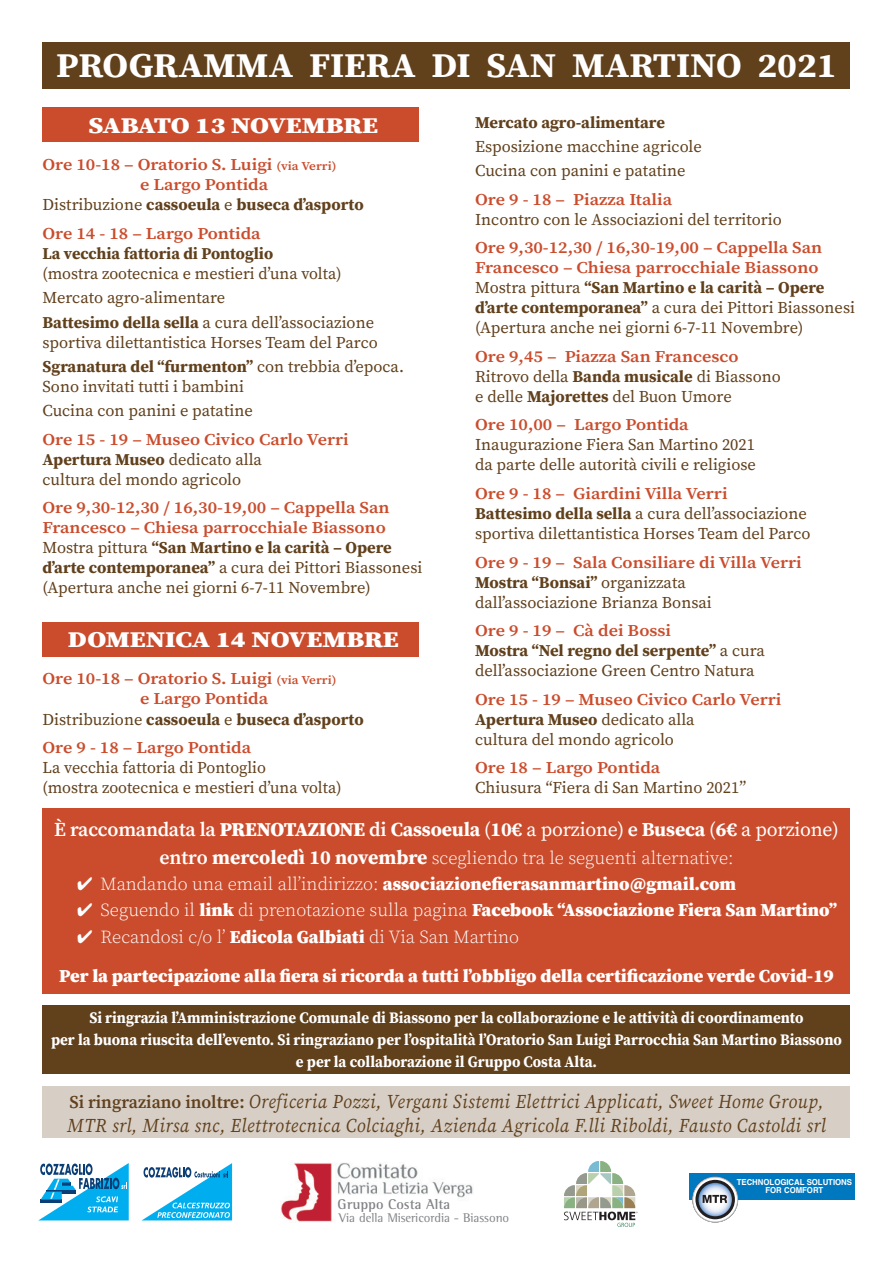
<style>
.page{position:relative;width:893px;height:1263px;background:#fff}
.page>*{position:absolute;margin:0;border:0;box-sizing:border-box;transform-origin:0 0}
.t1{font:700 34.5px "Source Serif Pro";color:#fff;scale:1.06 1}
.t2{font:900 22.5px "Source Serif Pro";letter-spacing:-.005em;color:#fff;scale:1.2 1}
.t3{font:19.8px "Source Serif Pro";letter-spacing:-.01em;color:#fff}
.t4{font:italic 19.5px/23.4px "Source Serif Pro";letter-spacing:.03em;color:#61401c;scale:.92 1}
.t5{font:900 18.3px/39.2px "Source Serif Pro";color:#fff}
.t6{font:300 18.3px "Source Serif Pro";color:#fff}
.t7{font:16.5px/20px "Source Serif Pro";color:#61401c}
.t8{font:600 16.5px "Source Serif Pro";color:#ca4c2c;scale:1.1 1}
.t9{font:700 16.5px "Source Serif Pro";color:#61401c}
.t10{font:700 16.05px/21.9px "Source Serif Pro";color:#fff;text-align:center;scale:.93 1}
.t11{font:700 14.4px "Rotis Semi Serif";color:#808285}
.t12{font:12.9px "Rotis Semi Serif";color:#808285}
.t13{font:700 8.25px/7.9px "Helvetica";color:#fff;text-align:center;scale:.95 1}
.s1{font-size:12px}
.s2{font-weight:400}
.s3{font-weight:700}
.s4{font-weight:600;color:#ca4c2c}
.s5{font-weight:600}
.s6{font-weight:900}
.s7{font-weight:600;font-size:19.8px}
.s8{font-weight:700;font-size:19.8px}
.s9{font-weight:300}
.s10{font-weight:600;font-style:normal;font-size:18px}
</style>
<div class="page">
<div style="left:43px;top:43px;width:807px;height:46px;background:#61401c"></div>
<div style="left:43px;top:107px;width:376px;height:34px;background:#ca4c2c"></div>
<div style="left:43px;top:623px;width:376px;height:34px;background:#ca4c2c"></div>
<div style="left:43px;top:1006px;width:807px;height:68px;background:#61401c"></div>
<div style="left:43px;top:1086px;width:807px;height:51px;background:#d7cfc6"></div>
<svg style="left:564px;top:1161px;width:74px;height:66px"></svg>
<div style="left:690px;top:1173px;width:165px;height:26px;background:#0078c0"></div>
<svg style="left:693px;top:1177px;width:45px;height:45px"></svg>
<div style="left:692px;top:1177px;width:46px;height:45px;border:1px solid #bcbdc0;border-radius:50%"></div>
<svg style="left:697px;top:1181px;width:36px;height:37px"></svg>
<div style="left:695px;top:1180px;width:40px;height:39px;border:3px solid #231f20;border-radius:50%"></div>
<svg style="left:703px;top:1195px;width:24px;height:8px"></svg>
<img style="left:281px;top:1162px;width:192px;height:60px">
<svg style="left:39px;top:1163px;width:90px;height:57px"></svg>
<svg style="left:142px;top:1163px;width:90px;height:57px"></svg>
<div style="left:43px;top:808px;width:807px;height:185px;background:#ca4c2c"></div>
<h1 class="t1" style="left:56px;top:42px;width:738px">PROGRAMMA FIERA DI SAN MARTINO 2021</h1>
<h2 class="t2" style="left:88px;top:110px;width:243px">SABATO 13 NOVEMBRE</h2>
<p class="t8" style="left:43px;top:154px;width:269px">Ore 10-18 – Oratorio S. Luigi <span class="s1">(via Verri)</span></p>
<p class="t8" style="left:140px;top:174px;width:118px">e Largo Pontida</p>
<p class="t9" style="left:43px;top:193px;width:323px"><span class="s2">Distribuzione</span> cassoeula <span class="s2">e</span> buseca d’asporto</p>
<p class="t8" style="left:43px;top:222px;width:200px">Ore 14 - 18 – Largo Pontida</p>
<p class="t9" style="left:43px;top:242px;width:232px">La vecchia fattoria di Pontoglio</p>
<p class="t7" style="left:43px;top:261px;width:333px;line-height:24.3px">(mostra zootecnica e mestieri d’una volta)<br>Mercato agro-alimentare<br><span class="s3">Battesimo della sella</span> a cura dell’associazione</p>
<p class="t7" style="left:43px;top:330px;width:363px;line-height:24.3px">sportiva dilettantistica Horses Team del Parco<br><span class="s3">Sgranatura del “furmenton”</span> con trebbia d’epoca.</p>
<p class="t7" style="left:43px;top:374px;width:212px;line-height:24.3px">Sono invitati tutti i bambini<br>Cucina con panini e patatine</p>
<p class="t7" style="left:43px;top:429px;width:308px"><span class="s4">Ore 15 - 19 – Museo Civico Carlo Verri<br></span><span class="s3">Apertura Museo</span> dedicato alla<br>cultura del mondo agricolo</p>
<p class="t7" style="left:43px;top:498px;width:381px"><span class="s4">Ore 9,30-12,30 / 16,30-19,00 – Cappella San Francesco – Chiesa parrocchiale Biassono </span>Mostra pittura <span class="s3">“San Martino e la carità – Opere d’arte contemporanea”</span> a cura dei Pittori Biassonesi (Apertura anche nei giorni 6-7-11 Novembre)</p>
<h2 class="t2" style="left:68px;top:624px;width:277px">DOMENICA 14 NOVEMBRE</h2>
<p class="t8" style="left:43px;top:668px;width:269px">Ore 10-18 – Oratorio S. Luigi <span class="s1">(via Verri)</span></p>
<p class="t8" style="left:140px;top:688px;width:118px">e Largo Pontida</p>
<p class="t9" style="left:43px;top:707px;width:323px"><span class="s2">Distribuzione</span> cassoeula <span class="s2">e</span> buseca d’asporto</p>
<p class="t8" style="left:43px;top:736px;width:191px">Ore 9 - 18 – Largo Pontida</p>
<p class="t7" style="left:43px;top:757px;width:301px">La vecchia fattoria di Pontoglio<br>(mostra zootecnica e mestieri d’una volta)</p>
<p class="t9" style="left:475px;top:111px;width:191px">Mercato agro-alimentare</p>
<p class="t7" style="left:475px;top:134px;width:228px;line-height:24.3px">Esposizione macchine agricole<br>Cucina con panini e patatine</p>
<p class="t8" style="left:475px;top:188px;width:181px">Ore 9 - 18 – Piazza Italia</p>
<p class="t7" style="left:475px;top:209px;width:308px">Incontro con le Associazioni del territorio</p>
<p class="t7" style="left:475px;top:238px;width:381px"><span class="s4">Ore 9,30-12,30 / 16,30-19,00 – Cappella San Francesco – Chiesa parrocchiale Biassono </span>Mostra pittura <span class="s3">“San Martino e la carità – Opere d’arte contemporanea”</span> a cura dei Pittori Biassonesi (Apertura anche nei giorni 6-7-11 Novembre)</p>
<p class="t7" style="left:475px;top:346px;width:307px"><span class="s4">Ore 9,45 – Piazza San Francesco<br></span>Ritrovo della <span class="s3">Banda musicale</span> di Biassono e delle <span class="s3">Majorettes</span> del Buon Umore</p>
<p class="t8" style="left:475px;top:414px;width:196px">Ore 10,00 – Largo Pontida</p>
<p class="t7" style="left:475px;top:435px;width:282px">Inaugurazione Fiera San Martino 2021 da parte delle autorità civili e religiose</p>
<p class="t7" style="left:475px;top:483px;width:337px"><span class="s4">Ore 9 - 18 – Giardini Villa Verri<br></span><span class="s3">Battesimo della sella</span> a cura dell’associazione sportiva dilettantistica Horses Team del Parco</p>
<p class="t7" style="left:475px;top:552px;width:328px"><span class="s4">Ore 9 - 19 – Sala Consiliare di Villa Verri<br></span><span class="s3">Mostra “Bonsai”</span> organizzata dall’associazione Brianza Bonsai</p>
<p class="t7" style="left:475px;top:620px;width:291px"><span class="s4">Ore 9 - 19 – Cà dei Bossi<br></span><span class="s3">Mostra “Nel regno del serpente”</span> a cura dell’associazione Green Centro Natura</p>
<p class="t7" style="left:475px;top:689px;width:308px"><span class="s4">Ore 15 - 19 – Museo Civico Carlo Verri<br></span><span class="s3">Apertura Museo</span> dedicato alla<br>cultura del mondo agricolo</p>
<p class="t8" style="left:475px;top:756px;width:170px">Ore 18 – Largo Pontida</p>
<p class="t7" style="left:475px;top:778px;width:273px">Chiusura “Fiera di San Martino 2021”</p>
<p class="t3" style="left:54px;top:816px;width:786px"><span class="s5">È raccomandata la</span> <span class="s6">PRENOTAZIONE</span> <span class="s5">di</span> <span class="s3">Cassoeula</span> (<span class="s3">10€</span> a porzione) <span class="s5">e</span> <span class="s3">Buseca</span> (<span class="s3">6€</span> a porzione)</p>
<p class="t6" style="left:159px;top:846px;width:576px"><span class="s7">entro</span> <span class="s8">mercoledì 10 novembre</span> scegliendo tra le seguenti alternative:</p>
<p class="t5" style="left:77px;top:864px;width:661px">✔ <span class="s9">Mandando una email all’indirizzo:</span> associazionefierasanmartino@gmail.com</p>
<p class="t5" style="left:77px;top:890px;width:761px">✔ <span class="s9">Seguendo il</span> link <span class="s9">di prenotazione sulla pagina</span> Facebook “Associazione Fiera San Martino”</p>
<p class="t5" style="left:59px;top:916px;width:776px;text-indent:18px">✔ <span class="s9">Recandosi c/o l’</span> Edicola Galbiati <span class="s9">di Via San Martino<br></span>Per la partecipazione alla fiera si ricorda a tutti l’obbligo della certificazione verde Covid-19</p>
<p class="t10" style="left:51px;top:1007px;width:852px">Si ringrazia l’Amministrazione Comunale di Biassono per la collaborazione e le attività di coordinamento<br>per la buona riuscita dell’evento. Si ringraziano per l’ospitalità l’Oratorio San Luigi Parrocchia San Martino Biassono e per la collaborazione il Gruppo Costa Alta.</p>
<p class="t4" style="left:67px;top:1090px;width:826px"><span class="s10">Si ringraziano inoltre:</span> Oreficeria Pozzi, Vergani Sistemi Elettrici Applicati, Sweet Home Group,<br>MTR srl, Mirsa snc, Elettrotecnica Colciaghi, Azienda Agricola F.lli Riboldi, Fausto Castoldi srl</p>
<p class="t11" style="left:338px;top:1195px;width:114px">Gruppo Costa Alta</p>
<p class="t12" style="left:339px;top:1210px;width:172px">Via della Misericordia - Biassono</p>
<p class="t13" style="left:737px;top:1178px;width:123px">TECHNOLOGICAL SOLUTIONS<br>FOR COMFORT</p>
</div>
